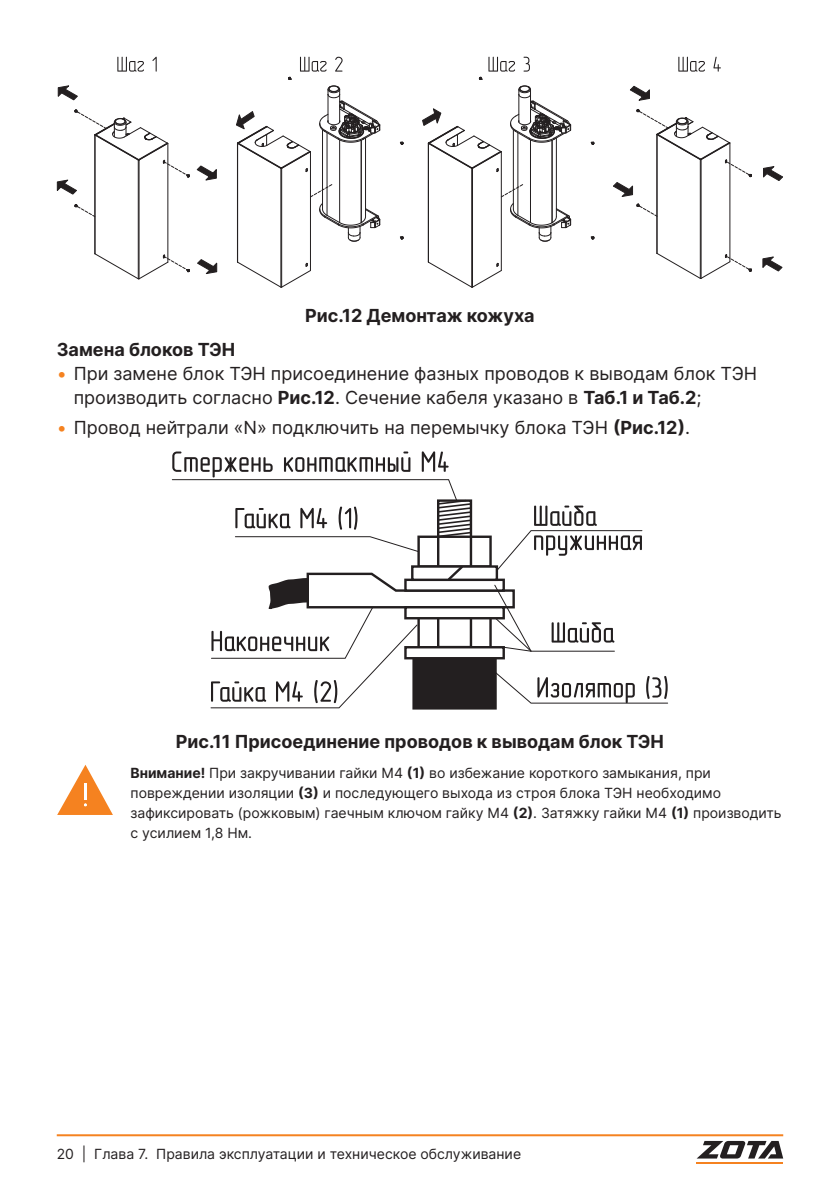
<style>
.page{position:relative;width:840px;height:1191px;background:#fff}
.page>*{position:absolute;margin:0;border:0;box-sizing:border-box;transform-origin:0 0}
.t1{font:18px/24px "Inter";color:#231f20}
.t2{font:700 18px "Inter";color:#231f20}
.t3{font:14px/20px "Inter";color:#231f20}
.s1{color:#f58220}
.s2{font-weight:700}
</style>
<div class="page">
<hr style="left:57px;top:1134px;width:725px;height:2px;background:#f58220">
<svg style="left:697px;top:1141px;width:85px;height:17px"></svg>
<hr style="left:696px;top:1162px;width:86px;height:1px;background:#f58220">
<svg style="left:171px;top:451px;width:497px;height:257px"></svg>
<svg style="left:57px;top:765px;width:56px;height:50px"></svg>
<svg style="left:57px;top:85px;width:160px;height:194px"></svg>
<svg style="left:117px;top:57px;width:40px;height:15px"></svg>
<svg style="left:311px;top:184px;width:21px;height:13px"></svg>
<hr style="left:361px;top:140px;width:1px;height:83px;background:#231f20">
<hr style="left:360px;top:140px;width:1px;height:83px;background:#231f20">
<hr style="left:310px;top:152px;width:1px;height:118px;background:#231f20">
<hr style="left:365px;top:138px;width:1px;height:79px;background:#231f20">
<hr style="left:322px;top:130px;width:1px;height:79px;background:#231f20">
<hr style="left:326px;top:133px;width:1px;height:82px;background:#231f20">
<hr style="left:339px;top:140px;width:1px;height:83px;background:#231f20">
<svg style="left:237px;top:262px;width:74px;height:26px"></svg>
<hr style="left:237px;top:143px;width:1px;height:119px;background:#231f20">
<hr style="left:280px;top:168px;width:1px;height:119px;background:#231f20">
<hr style="left:281px;top:168px;width:1px;height:119px;background:#231f20">
<svg style="left:236px;top:111px;width:75px;height:61px"></svg>
<svg style="left:319px;top:203px;width:61px;height:38px"></svg>
<svg style="left:319px;top:85px;width:61px;height:57px"></svg>
<svg style="left:300px;top:57px;width:42px;height:15px"></svg>
<svg style="left:501px;top:184px;width:22px;height:13px"></svg>
<hr style="left:551px;top:140px;width:1px;height:83px;background:#231f20">
<hr style="left:500px;top:152px;width:1px;height:118px;background:#231f20">
<hr style="left:555px;top:138px;width:1px;height:79px;background:#231f20">
<hr style="left:512px;top:130px;width:1px;height:79px;background:#231f20">
<hr style="left:427px;top:143px;width:1px;height:119px;background:#231f20">
<svg style="left:590px;top:236px;width:4px;height:4px"></svg>
<hr style="left:517px;top:133px;width:1px;height:82px;background:#231f20">
<hr style="left:530px;top:140px;width:1px;height:83px;background:#231f20">
<svg style="left:428px;top:262px;width:73px;height:26px"></svg>
<hr style="left:428px;top:143px;width:1px;height:119px;background:#231f20">
<hr style="left:471px;top:168px;width:1px;height:119px;background:#231f20">
<hr style="left:472px;top:168px;width:1px;height:119px;background:#231f20">
<svg style="left:422px;top:108px;width:80px;height:64px"></svg>
<svg style="left:510px;top:203px;width:61px;height:38px"></svg>
<svg style="left:510px;top:85px;width:61px;height:57px"></svg>
<svg style="left:488px;top:57px;width:41px;height:15px"></svg>
<svg style="left:613px;top:85px;width:169px;height:194px"></svg>
<svg style="left:678px;top:57px;width:42px;height:15px"></svg>
<p class="t2" style="left:305px;top:302px;width:231px">Рис.12 Демонтаж кожуха</p>
<p class="t2" style="left:57px;top:337px;width:180px">Замена блоков ТЭН</p>
<p class="t1" style="left:74px;top:361px;width:684px;text-indent:-17px"><span class="s1">•</span> При замене блок ТЭН присоединение фазных проводов к выводам блок ТЭН производить согласно <span class="s2">Рис.12</span>. Сечение кабеля указано в <span class="s2">Таб.1 и Таб.2</span>;</p>
<p class="t1" style="left:57px;top:415px;width:634px"><span class="s1">•</span> Провод нейтрали «N» подключить на перемычку блока ТЭН <span class="s2">(Рис.12)</span>.</p>
<p class="t2" style="left:176px;top:728px;width:489px">Рис.11 Присоединение проводов к выводам блок ТЭН</p>
<p class="t3" style="left:130px;top:763px;width:652px"><span class="s2">Внимание!</span> При закручивании гайки М4 <span class="s2">(1)</span> во избежание короткого замыкания, при повреждении изоляции <span class="s2">(3)</span> и последующего выхода из строя блока ТЭН необходимо зафиксировать (рожковым) гаечным ключом гайку М4 <span class="s2">(2)</span>. Затяжку гайки М4 <span class="s2">(1)</span> производить с усилием 1,8 Нм.</p>
<p class="t3" style="left:57px;top:1143px;width:465px">20 | Глава 7. Правила эксплуатации и техническое обслуживание</p>
</div>
